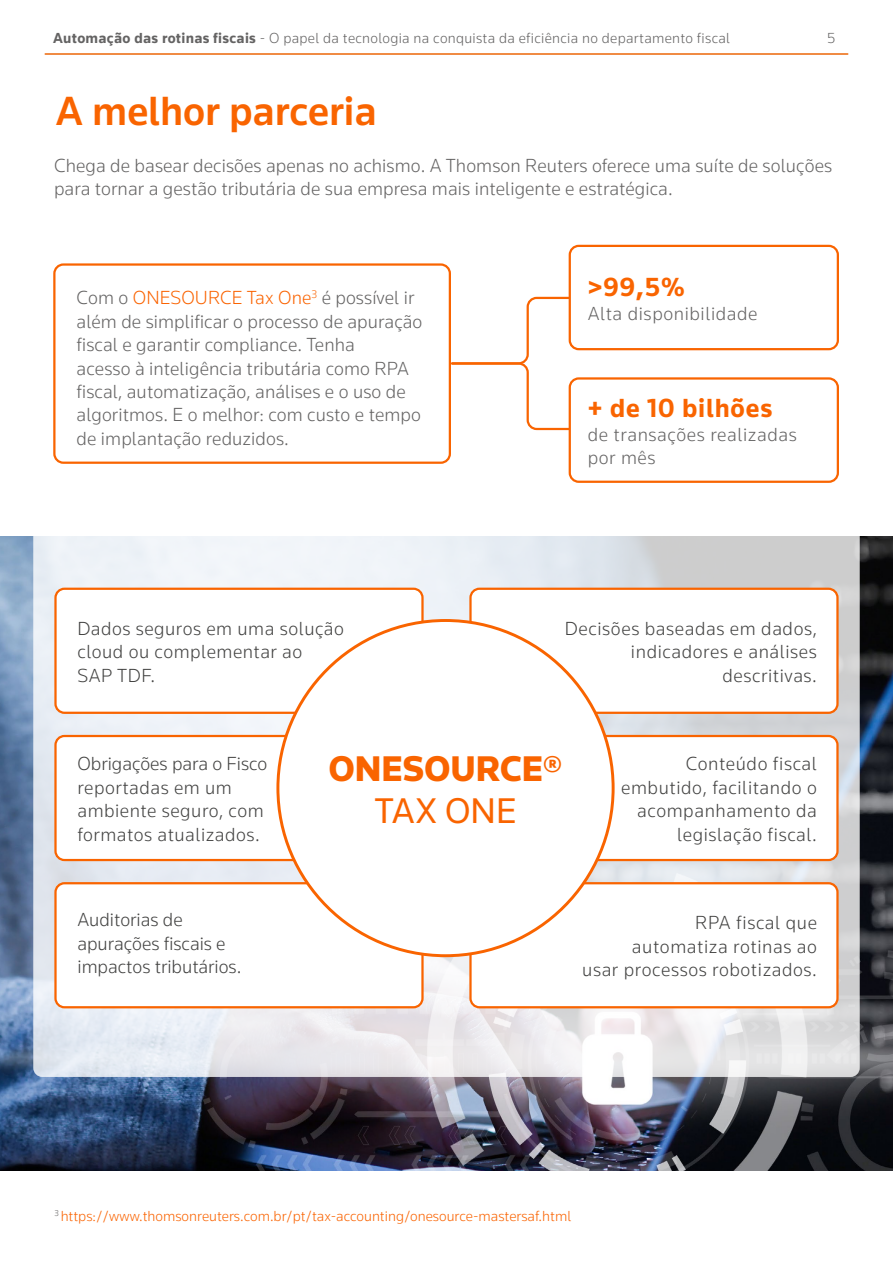
<style>
.page{position:relative;width:893px;height:1263px;background:#fff}
.page>*{position:absolute;margin:0;border:0;box-sizing:border-box;transform-origin:0 0}
.t1{font:500 42px "Knowledge 2017";color:#f96400}
.t2{font:900 36.75px "Knowledge 2017";color:#f96400}
.t3{font:36.75px "Knowledge 2017";color:#f96400}
.t4{font:700 27px "Knowledge 2017";letter-spacing:.03em;color:#f96400}
.t5{font:300 19.5px/23.4px "Knowledge 2017";letter-spacing:.005em;color:#646363}
.t6{font:300 19.5px/23.4px "Knowledge 2017";letter-spacing:.025em;color:#424241;text-align:right}
.t7{font:300 19.5px/23.4px "Knowledge 2017";color:#424241}
.t8{font:300 19.5px/23.4px "Knowledge 2017";letter-spacing:.03em;color:#646363}
.t9{font:300 15px "Knowledge 2017";letter-spacing:.02em;color:#646363}
.t10{font:300 15px "Knowledge 2017";color:#fa6300}
.s1{font-weight:700}
.s2{color:#fa6300}
</style>
<div class="page">
<hr style="left:45px;top:53px;width:803px;height:2px;background:#ec6608">
<img style="left:0;top:536px;width:893px;height:634px">
<svg style="left:33px;top:512px;width:827px;height:565px"></svg>
<div style="left:470px;top:883px;width:367px;height:124px;background:#fff;border-radius:9px"></div>
<div style="left:469px;top:882px;width:370px;height:126px;border:2px solid #f96400;border-radius:9px"></div>
<div style="left:470px;top:589px;width:367px;height:124px;background:#fff;border-radius:9px"></div>
<div style="left:469px;top:588px;width:370px;height:126px;border:2px solid #f96400;border-radius:9px"></div>
<div style="left:470px;top:736px;width:367px;height:124px;background:#fff;border-radius:9px"></div>
<div style="left:469px;top:735px;width:370px;height:126px;border:2px solid #f96400;border-radius:9px"></div>
<div style="left:56px;top:883px;width:366px;height:124px;background:#fff;border-radius:9px"></div>
<div style="left:54px;top:882px;width:370px;height:126px;border:2px solid #f96400;border-radius:9px"></div>
<div style="left:56px;top:589px;width:366px;height:124px;background:#fff;border-radius:9px"></div>
<div style="left:54px;top:588px;width:370px;height:126px;border:2px solid #f96400;border-radius:9px"></div>
<div style="left:56px;top:736px;width:366px;height:124px;background:#fff;border-radius:9px"></div>
<div style="left:54px;top:735px;width:370px;height:126px;border:2px solid #f96400;border-radius:9px"></div>
<div style="left:278px;top:620px;width:335px;height:336px;background:#fff;border-radius:50%"></div>
<div style="left:53px;top:263px;width:398px;height:201px;border:2px solid #f96400;border-radius:9px"></div>
<svg style="left:450px;top:296px;width:139px;height:135px"></svg>
<div style="left:570px;top:246px;width:268px;height:103px;background:#fff;border-radius:9px"></div>
<div style="left:569px;top:245px;width:270px;height:105px;border:2px solid #f96400;border-radius:9px"></div>
<div style="left:570px;top:378px;width:268px;height:104px;background:#fff;border-radius:9px"></div>
<div style="left:569px;top:377px;width:270px;height:106px;border:2px solid #f96400;border-radius:9px"></div>
<p class="t9" style="left:53px;top:29px;width:678px"><span class="s1">Automação das rotinas fiscais</span> - O papel da tecnologia na conquista da eficiência no departamento fiscal</p>
<p class="t9" style="left:827px;top:29px;width:10px">5</p>
<h1 class="t1" style="left:56px;top:85px;width:322px">A melhor parceria</h1>
<p class="t5" style="left:54px;top:153px;width:780px">Chega de basear decisões apenas no achismo. A Thomson Reuters oferece uma suíte de soluções para tornar a gestão tributária de sua empresa mais inteligente e estratégica.</p>
<p class="t5" style="left:77px;top:286px;width:347px">Com o <span class="s2">ONESOURCE Tax One</span><sup>3</sup> é possível ir além de simplificar o processo de apuração fiscal e garantir compliance. Tenha<br>acesso à inteligência tributária como RPA fiscal, automatização, análises e o uso de algoritmos. E o melhor: com custo e tempo de implantação reduzidos.</p>
<p class="t6" style="left:77px;top:616px;width:268px;text-align:left">Dados seguros em uma solução cloud ou complementar ao<br>SAP TDF.</p>
<h3 class="t4" style="left:588px;top:271px;width:98px">&gt;99,5%</h3>
<p class="t8" style="left:588px;top:301px;width:171px">Alta disponibilidade</p>
<h3 class="t4" style="left:588px;top:391px;width:186px">+ de 10 bilhões</h3>
<p class="t8" style="left:588px;top:422px;width:211px">de transações realizadas por mês</p>
<p class="t6" style="left:565px;top:616px;width:254px">Decisões baseadas em dados, indicadores e análises descritivas.</p>
<p class="t6" style="left:77px;top:752px;width:191px;text-align:left">Obrigações para o Fisco reportadas em um ambiente seguro, com formatos atualizados.</p>
<h2 class="t2" style="left:329px;top:746px;width:235px">ONESOURCE®</h2>
<h2 class="t3" style="left:375px;top:788px;width:143px">TAX ONE</h2>
<p class="t6" style="left:621px;top:752px;width:197px">Conteúdo fiscal embutido, facilitando o acompanhamento da legislação fiscal.</p>
<p class="t7" style="left:77px;top:908px;width:165px">Auditorias de apurações fiscais e impactos tributários.</p>
<p class="t6" style="left:582px;top:911px;width:236px">RPA fiscal que<br>automatiza rotinas ao<br>usar processos robotizados.</p>
<p class="t10" style="left:54px;top:1206px;width:518px"><sup>3</sup> https://www.thomsonreuters.com.br/pt/tax-accounting/onesource-mastersaf.html</p>
</div>
